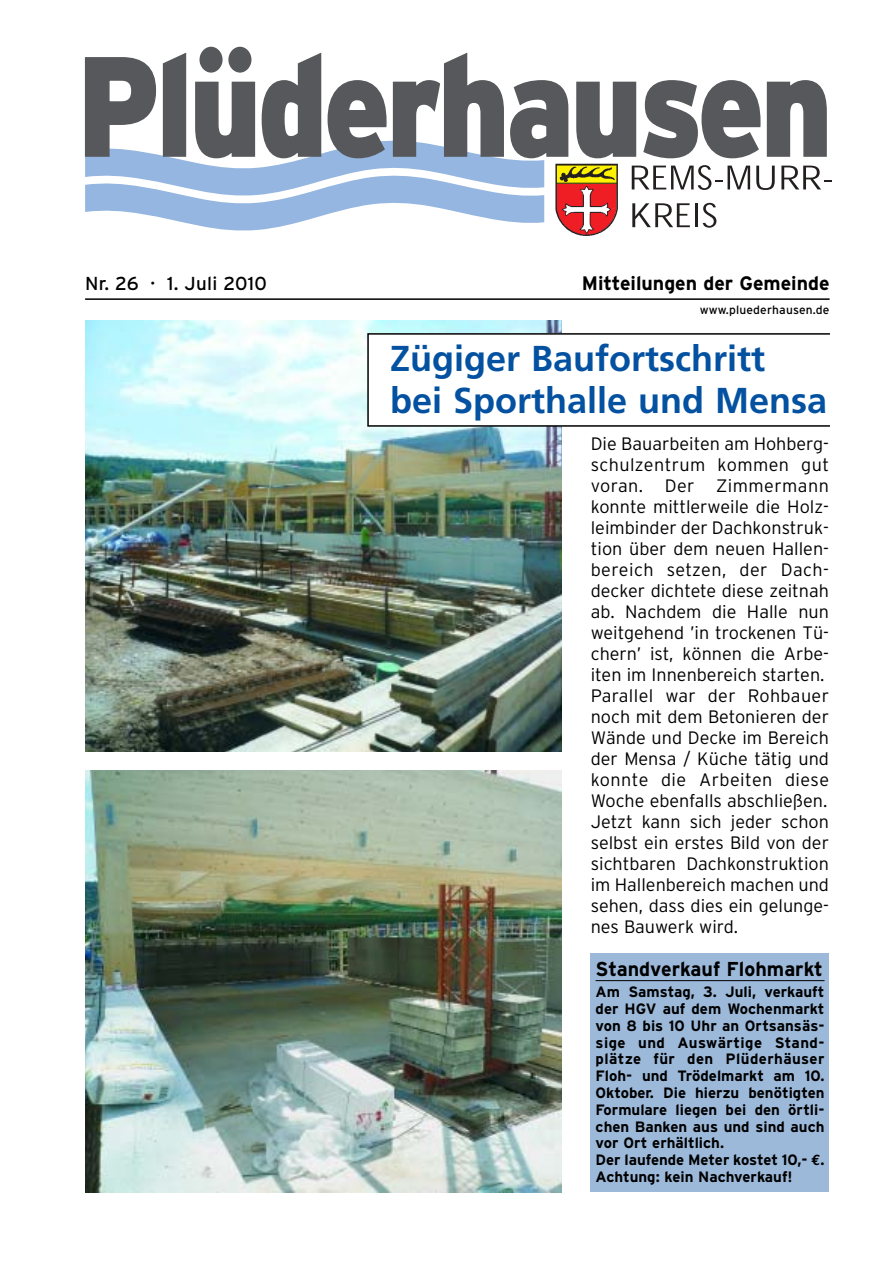
<style>
.page{position:relative;width:893px;height:1263px;background:#fff}
.page>*{position:absolute;margin:0;border:0;box-sizing:border-box;transform-origin:0 0}
.t1{font:700 36px/42px "Frutiger";color:#0351a0}
.t2{font:700 20.1px "Interstate";color:#000}
.t3{font:700 19.5px "Interstate";color:#000}
.t4{font:18.75px "Interstate";letter-spacing:.015em;color:#000}
.t5{font:300 18px/21px "Interstate";color:#000}
.t6{font:700 15px/16.8px "Interstate";color:#000}
.t7{font:12px "Interstate";letter-spacing:.015em;color:#000}
.s1{font-family:"Euro Mono"}
</style>
<div class="page">
<img style="left:85px;top:320px;width:476px;height:432px">
<hr style="left:85px;top:298px;width:744px;height:2px;background:#000">
<div style="left:368px;top:334px;width:465px;height:92px;background:#fff"></div>
<div style="left:367px;top:333px;width:466px;height:94px;border:2px solid #000"></div>
<svg style="left:84px;top:46px;width:747px;height:185px"></svg>
<img style="left:554px;top:164px;width:64px;height:72px">
<div style="left:590px;top:954px;width:239px;height:238px;background:#9cb9da"></div>
<hr style="left:595px;top:980px;width:229px;height:1px;background:#000">
<div style="left:830px;top:327px;width:9px;height:102px;background:#fff"></div>
<img style="left:85px;top:770px;width:476px;height:422px">
<p class="t4" style="left:85px;top:277px;width:183px">Nr. 26 · 1. Juli 2010</p>
<p class="t3" style="left:581px;top:276px;width:249px">Mitteilungen der Gemeinde</p>
<p class="t7" style="left:699px;top:306px;width:131px">www.pluederhausen.de</p>
<h1 class="t1" style="left:390px;top:340px;width:438px">Zügiger Baufortschritt<br>bei Sporthalle und Mensa</h1>
<p class="t5" style="left:590px;top:435px;width:240px">Die Bauarbeiten am Hohberg&shy;schulzentrum kommen gut voran. Der Zimmermann konnte mittlerweile die Holz&shy;leimbinder der Dachkonstruk&shy;tion über dem neuen Hallen&shy;bereich setzen, der Dach&shy;decker dichtete diese zeitnah ab. Nachdem die Halle nun weitgehend ’in trockenen Tü&shy;chern’ ist, können die Arbe&shy;iten im Innenbereich starten.<br>Parallel war der Rohbauer noch mit dem Betonieren der<br>Wände und Decke im Bereich der Mensa / Küche tätig und konnte die Arbeiten diese<br>Woche ebenfalls abschließen.<br>Jetzt kann sich jeder schon selbst ein erstes Bild von der sichtbaren Dachkonstruktion im Hallenbereich machen und sehen, dass dies ein gelunge&shy;nes Bauwerk wird.</p>
<p class="t2" style="left:595px;top:962px;width:229px">Standverkauf Flohmarkt</p>
<p class="t6" style="left:595px;top:985px;width:230px">Am Samstag, 3. Juli, verkauft der HGV auf dem Wochenmarkt von 8 bis 10 Uhr an Ortsansäs&shy;sige und Auswärtige Stand&shy;plätze für den Plüderhäuser<br>Floh- und Trödelmarkt am 10.<br>Oktober. Die hierzu benötigten<br>Formulare liegen bei den örtli&shy;chen Banken aus und sind auch vor Ort erhältlich.<br>Der laufende Meter kostet 10,- <span class="s1">€</span>.<br>Achtung: kein Nachverkauf!</p>
</div>
